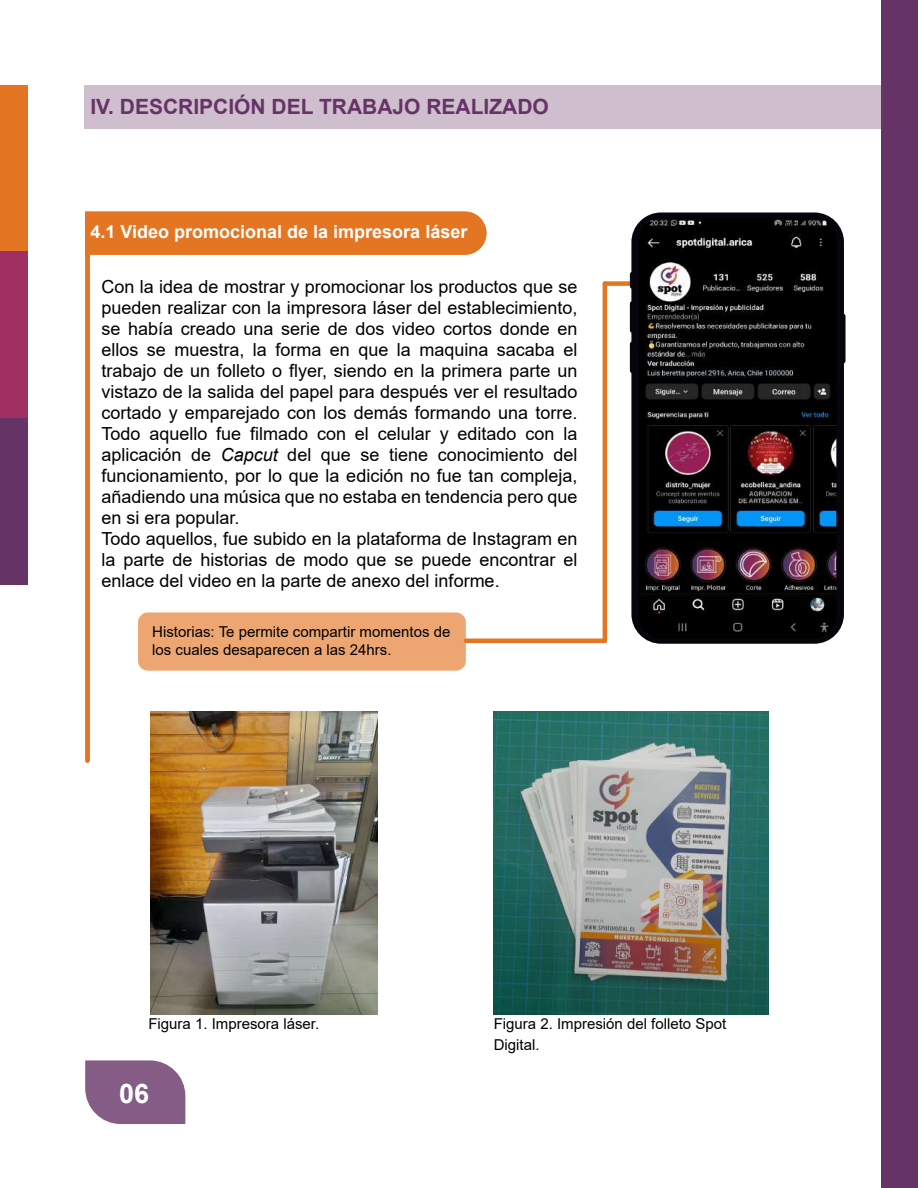
<style>
.page{position:relative;width:918px;height:1188px;background:#fff}
.page>*{position:absolute;margin:0;border:0;box-sizing:border-box;transform-origin:0 0}
.t1{font:700 27px "Arial";color:#fff}
.t2{font:700 21px "Arial";color:#636}
.t3{font:18px/21px "Arial";color:#000}
.t4{font:700 18px "Arial";color:#fff}
.t5{font:15px/21px "Arial";color:#000}
.s1{font-style:italic}
</style>
<div class="page">
<div style="left:0;top:85px;width:28px;height:167px;background:#e47523"></div>
<div style="left:0;top:252px;width:28px;height:166px;background:#a03062"></div>
<div style="left:0;top:418px;width:28px;height:167px;background:#636"></div>
<svg style="left:85px;top:1060px;width:100px;height:64px;background:#906b90"></svg>
<div style="left:881px;top:0;width:37px;height:1188px;background:#636"></div>
<div style="left:85px;top:85px;width:796px;height:43px;background:#cebece"></div>
<div style="left:605px;top:281px;width:40px;height:5px;background:#e47523"></div>
<div style="left:85px;top:212px;width:401px;height:43px;background:#e47523"></div>
<div style="left:85px;top:253px;width:5px;height:508px;background:#e47523"></div>
<div style="left:630px;top:272px;width:9px;height:17px;background:#07040c;border-radius:3px"></div>
<div style="left:630px;top:301px;width:9px;height:32px;background:#07040c;border-radius:3px"></div>
<div style="left:630px;top:341px;width:9px;height:32px;background:#07040c;border-radius:3px"></div>
<div style="left:836px;top:314px;width:10px;height:50px;background:#07040c;border-radius:3px"></div>
<svg style="left:631px;top:212px;width:213px;height:432px;fill:#07040c"></svg>
<img style="left:639px;top:217px;width:197px;height:422px">
<img style="left:150px;top:711px;width:227px;height:303px">
<img style="left:494px;top:711px;width:274px;height:303px">
<hr style="left:603px;top:284px;width:4px;height:357px;background:#e47523">
<hr style="left:466px;top:639px;width:139px;height:4px;background:#e47523">
<div style="left:138px;top:612px;width:328px;height:59px;background:#eda672;border-radius:10px"></div>
<p class="t2" style="left:90px;top:92px;width:460px">IV. DESCRIPCIÓN DEL TRABAJO REALIZADO</p>
<p class="t4" style="left:91px;top:219px;width:378px">4.1 Video promocional de la impresora láser</p>
<p class="t3" style="left:101px;top:276px;width:478px">Con la idea de mostrar y promocionar los productos que se pueden realizar con la impresora láser del establecimiento, se había creado una serie de dos video cortos donde en ellos se muestra, la forma en que la maquina sacaba el trabajo de un folleto o flyer, siendo en la primera parte un vistazo de la salida del papel para después ver el resultado cortado y emparejado con los demás formando una torre.<br>Todo aquello fue filmado con el celular y editado con la aplicación de <span class="s1">Capcut</span> del que se tiene conocimiento del funcionamiento, por lo que la edición no fue tan compleja, añadiendo una música que no estaba en tendencia pero que en si era popular.<br>Todo aquellos, fue subido en la plataforma de Instagram en la parte de historias de modo que se puede encontrar el enlace del video en la parte de anexo del informe.</p>
<p class="t5" style="left:152px;top:623px;width:300px;line-height:18px">Historias: Te permite compartir momentos de los cuales desaparecen a las 24hrs.</p>
<p class="t5" style="left:148px;top:1013px;width:172px">Figura 1. Impresora láser.</p>
<p class="t5" style="left:494px;top:1013px;width:234px">Figura 2. Impresión del folleto Spot<br>Digital.</p>
<h1 class="t1" style="left:119px;top:1075px;width:32px">06</h1>
</div>
